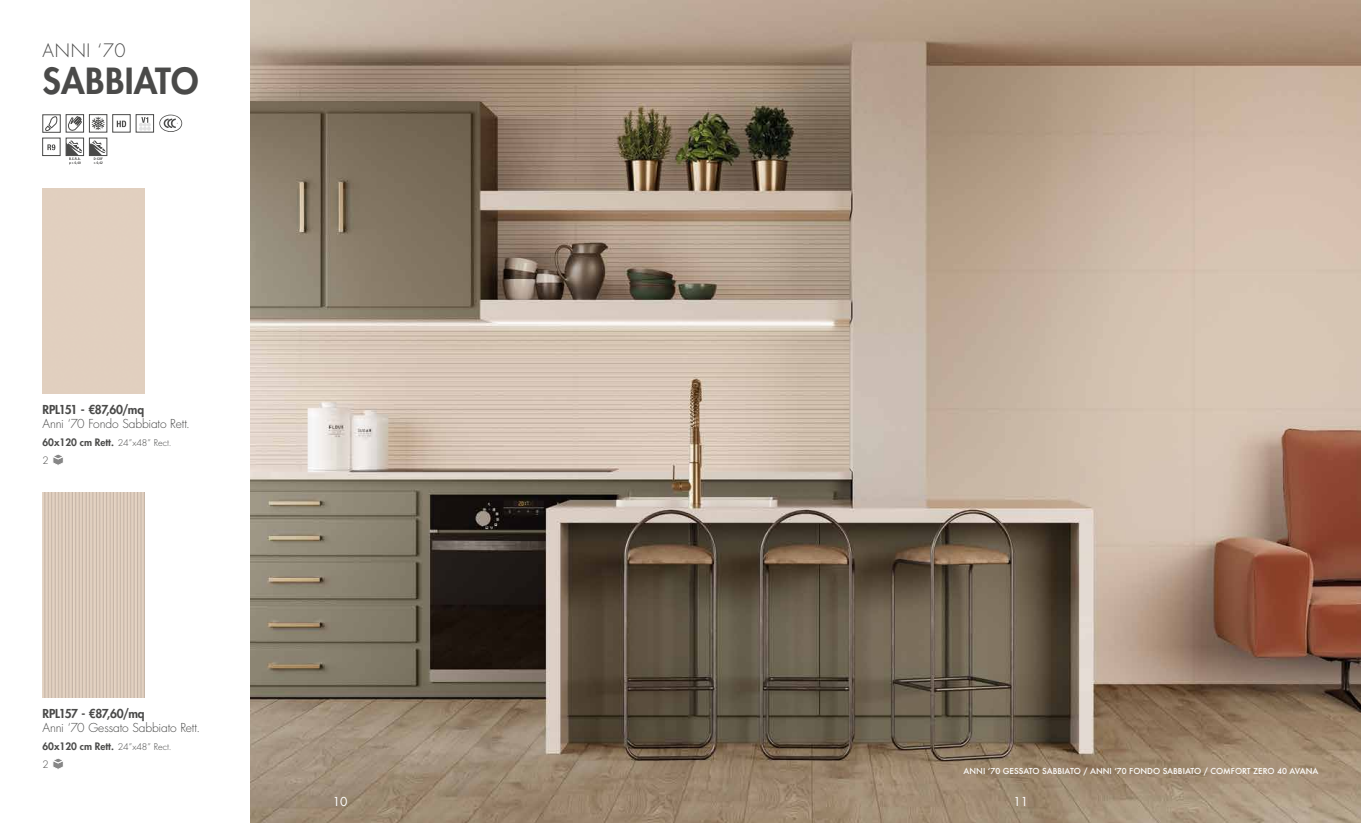
<style>
.page{position:relative;width:1361px;height:823px;background:#fff}
.page>*{position:absolute;margin:0;border:0;box-sizing:border-box;transform-origin:0 0}
.t1{font:800 35px "Futura Std";letter-spacing:.01em;color:#4a4a49}
.t2{font:300 18px "Futura Std";letter-spacing:.04em;color:#4a4a49}
.t3{font:300 12px "Futura Std";letter-spacing:-.015em;color:#4a4a49}
.t4{font:800 12px "Futura Std";letter-spacing:-.03em;color:#4a4a49}
.t5{font:12px "Futura Std";color:#fff}
.t6{font:800 10px/17.4px "Futura Std";color:#4a4a49}
.t7{font:500 8px "Futura";color:#fff}
.s1{font-weight:300;font-size:9px}
.s2{font-weight:300}
</style>
<div class="page">
<img style="left:250px;top:0;width:1111px;height:822px">
<img style="left:43px;top:492px;width:102px;height:205px">
<svg style="left:53px;top:454px;width:10px;height:11px"></svg>
<svg style="left:53px;top:758px;width:10px;height:11px"></svg>
<svg style="left:45px;top:116px;width:13px;height:16px"></svg>
<div style="left:66px;top:114px;width:18px;height:18px;border:1px solid #4a4a49"></div>
<svg style="left:68px;top:116px;width:14px;height:15px"></svg>
<div style="left:89px;top:114px;width:18px;height:18px;border:1px solid #4a4a49"></div>
<svg style="left:91px;top:117px;width:14px;height:13px"></svg>
<svg style="left:66px;top:138px;width:18px;height:18px"></svg>
<svg style="left:66px;top:140px;width:16px;height:24px"></svg>
<svg style="left:89px;top:138px;width:18px;height:18px"></svg>
<svg style="left:89px;top:140px;width:16px;height:24px"></svg>
<svg style="left:47px;top:144px;width:8px;height:6px"></svg>
<div style="left:43px;top:138px;width:17px;height:18px;border:1px solid #4a4a49"></div>
<svg style="left:116px;top:120px;width:11px;height:8px"></svg>
<svg style="left:117px;top:121px;width:9px;height:6px"></svg>
<svg style="left:159px;top:114px;width:23px;height:18px"></svg>
<div style="left:136px;top:114px;width:18px;height:18px;border:1px solid #4a4a49"></div>
<svg style="left:139px;top:117px;width:12px;height:13px"></svg>
<h2 class="t2" style="left:43px;top:40px;width:85px">ANNI ‘70</h2>
<h1 class="t1" style="left:43px;top:59px;width:158px">SABBIATO</h1>
<h3 class="t4" style="left:43px;top:401px;width:103px">RPL151 - €87,60/mq</h3>
<h3 class="t3" style="left:43px;top:416px;width:149px">Anni ‘70 Fondo Sabbiato Rett.</h3>
<p class="t6" style="left:43px;top:434px;width:131px">60x120 cm Rett. <span class="s1">24”x48” Rect.<br></span><span class="s2">2</span></p>
<h3 class="t4" style="left:43px;top:705px;width:104px">RPL157 - €87,60/mq</h3>
<h3 class="t3" style="left:43px;top:720px;width:159px">Anni ‘70 Gessato Sabbiato Rett.</h3>
<p class="t6" style="left:43px;top:737px;width:131px">60x120 cm Rett. <span class="s1">24”x48” Rect.<br></span><span class="s2">2</span></p>
<p class="t7" style="left:963px;top:765px;width:356px">ANNI ‘70 GESSATO SABBIATO / ANNI ‘70 FONDO SABBIATO / COMFORT ZERO 40 AVANA</p>
<h3 class="t5" style="left:333px;top:793px;width:16px">10</h3>
<h3 class="t5" style="left:1013px;top:793px;width:16px">11</h3>
</div>
